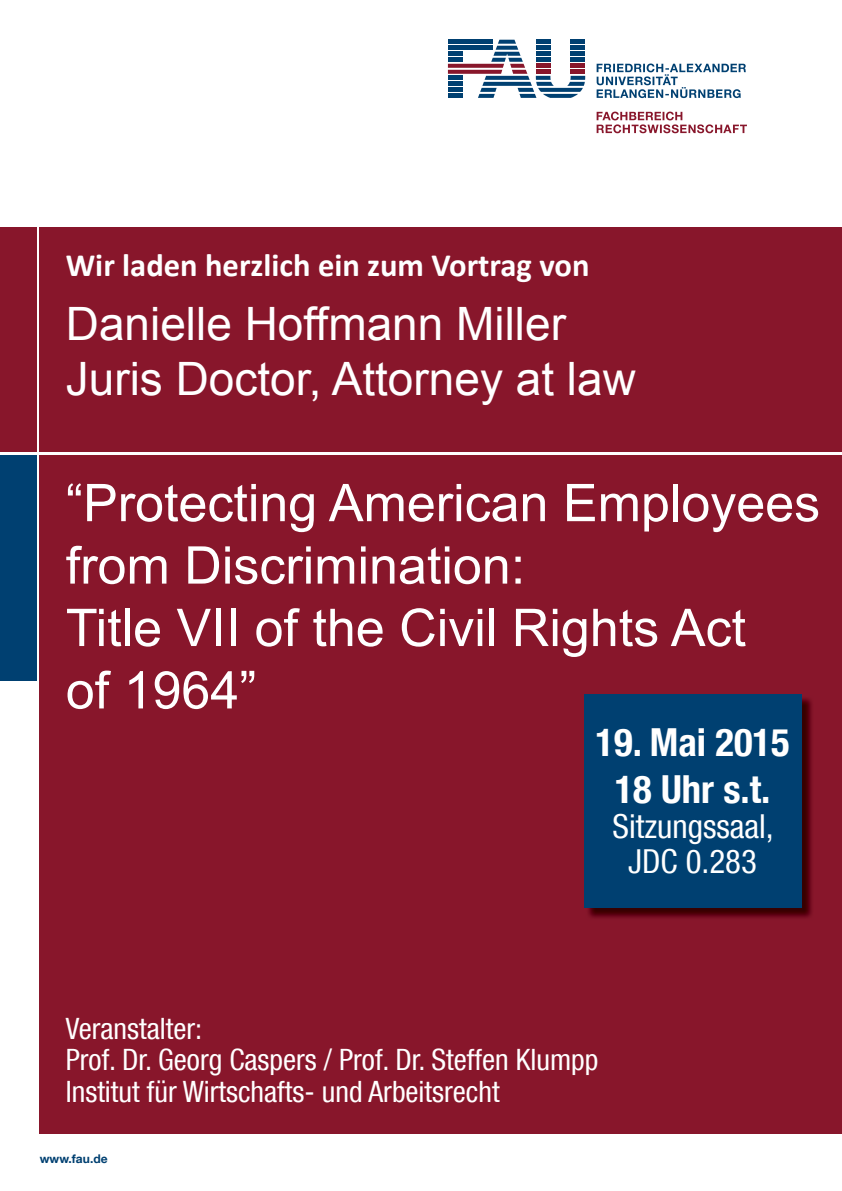
<style>
.page{position:relative;width:842px;height:1191px;background:#fff}
.page>*{position:absolute;margin:0;border:0;box-sizing:border-box;transform-origin:0 0}
.t1{font:52px/62.4px "Arial";color:#fff}
.t2{font:46px/55.2px "Arial";color:#fff}
.t3{font:700 condensed 38.6px/46.3px "Helvetica Neue LT Com";color:#fff;text-align:center}
.t4{font:condensed 33px/35.1px "Helvetica Neue LT Com";color:#fff;text-align:center}
.t5{font:700 32.6px "Calibri";color:#fff}
.t6{font:condensed 29.4px/31.2px "Helvetica Neue LT Com";color:#fff}
.t7{font:700 12px "Helvetica Neue LT Com";letter-spacing:.005em;color:#004071}
</style>
<div class="page">
<div style="left:0;top:227px;width:37px;height:227px;background:#88162b"></div>
<div style="left:0;top:454px;width:37px;height:226px;background:#004071"></div>
<div style="left:40px;top:454px;width:802px;height:680px;background:#88162b"></div>
<div style="left:40px;top:227px;width:802px;height:227px;background:#88162b"></div>
<hr style="left:0;top:452px;width:842px;height:3px;background:#fff">
<svg style="left:597px;top:64px;width:149px;height:34px"></svg>
<svg style="left:448px;top:40px;width:137px;height:58px"></svg>
<hr style="left:448px;top:40px;width:44px;height:4px;background:#004071">
<hr style="left:448px;top:52px;width:14px;height:4px;background:#004071">
<svg style="left:597px;top:112px;width:150px;height:21px"></svg>
<img style="left:585px;top:695px;width:227px;height:223px">
<div style="left:584px;top:694px;width:217px;height:213px;background:#004071"></div>
<p class="t5" style="left:66px;top:244px;width:525px">Wir laden herzlich ein zum Vortrag von</p>
<h2 class="t2" style="left:66px;top:296px;width:572px">Danielle Hoffmann Miller<br>Juris Doctor, Attorney at law</h2>
<h1 class="t1" style="left:66px;top:472px;width:756px">“Protecting American Employees from Discrimination:<br>Title VII of the Civil Rights Act<br>of 1964”</h1>
<h3 class="t3" style="left:596px;top:719px;width:195px">19. Mai 2015<br>18 Uhr s.t.</h3>
<p class="t4" style="left:613px;top:808px;width:163px">Sitzungssaal,<br>JDC 0.283</p>
<p class="t6" style="left:66px;top:1012px;width:534px">Veranstalter:<br>Prof. Dr. Georg Caspers / Prof. Dr. Steffen Klumpp<br>Institut für Wirtschafts- und Arbeitsrecht</p>
<p class="t7" style="left:40px;top:1150px;width:70px">www.fau.de</p>
</div>
